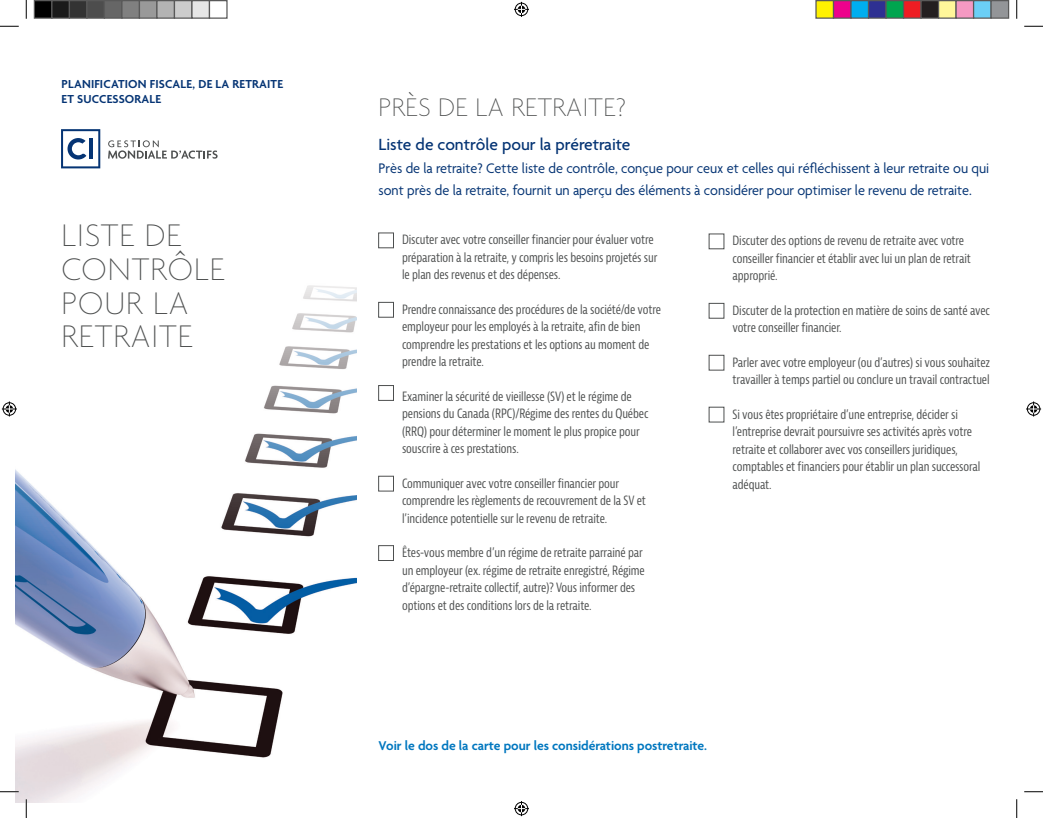
<style>
.page{position:relative;width:1043px;height:818px;background:#fff}
.page>*{position:absolute;margin:0;border:0;box-sizing:border-box;transform-origin:0 0}
.H1_-_Main_Title_-_SM{font:100 33.75px/33.8px "Agenda";letter-spacing:.03em;color:#4d4f4f}
.H1_-_Main_Title_-_SM-2{font:100 27.5px "Agenda";letter-spacing:.015em;color:#4d4f4f}
.H2_-_Main_Subtitle{font:500 17.5px "Agenda";color:#053474}
.Lead_In_Text_-_A{font:15px/22.5px "Agenda";color:#053474;scale:.95 1}
.t1{font:600 13.75px "Agenda";color:#0077bf}
.Body_Copy_-_B{font:condensed 12.5px/17.5px "Bernina Sans";letter-spacing:-.01em;color:#4d4f4f;scale:.95 1}
.H1_-_Main_Title_-_SM-3{font:600 12.5px/15px "Agenda";letter-spacing:.015em;color:#053474}
</style>
<div class="page">
<img style="left:15px;top:285px;width:341px;height:517px">
<svg style="left:108px;top:140px;width:109px;height:19px"></svg>
<svg style="left:61px;top:129px;width:39px;height:39px"></svg>
<div style="left:378px;top:232px;width:16px;height:16px;border:1px solid #4d4f4f"></div>
<div style="left:378px;top:302px;width:16px;height:15px;border:1px solid #4d4f4f"></div>
<div style="left:378px;top:385px;width:16px;height:15px;border:1px solid #4d4f4f"></div>
<div style="left:378px;top:476px;width:16px;height:15px;border:1px solid #4d4f4f"></div>
<div style="left:378px;top:545px;width:16px;height:15px;border:1px solid #4d4f4f"></div>
<div style="left:708px;top:233px;width:16px;height:16px;border:1px solid #4d4f4f"></div>
<div style="left:708px;top:303px;width:16px;height:15px;border:1px solid #4d4f4f"></div>
<div style="left:708px;top:355px;width:16px;height:15px;border:1px solid #4d4f4f"></div>
<div style="left:708px;top:407px;width:16px;height:15px;border:1px solid #4d4f4f"></div>
<svg style="left:0;top:25px;width:19px;height:2px"></svg>
<svg style="left:1024px;top:25px;width:18px;height:2px"></svg>
<svg style="left:0;top:790px;width:19px;height:2px"></svg>
<svg style="left:1024px;top:791px;width:18px;height:1px"></svg>
<svg style="left:25px;top:0;width:2px;height:19px"></svg>
<svg style="left:25px;top:799px;width:2px;height:19px"></svg>
<svg style="left:1016px;top:0;width:1px;height:19px"></svg>
<svg style="left:1016px;top:799px;width:1px;height:19px"></svg>
<svg style="left:514px;top:2px;width:15px;height:15px"></svg>
<svg style="left:514px;top:801px;width:15px;height:15px"></svg>
<svg style="left:2px;top:401px;width:15px;height:15px"></svg>
<svg style="left:1026px;top:401px;width:15px;height:15px"></svg>
<div style="left:34px;top:1px;width:18px;height:17px;background:#000"></div>
<div style="left:34px;top:0;width:18px;height:19px;border:1px solid #595959"></div>
<div style="left:52px;top:1px;width:17px;height:17px;background:#1a1a1a"></div>
<div style="left:51px;top:0;width:19px;height:19px;border:1px solid #595959"></div>
<div style="left:69px;top:1px;width:18px;height:17px;background:#333"></div>
<div style="left:69px;top:0;width:19px;height:19px;border:1px solid #595959"></div>
<div style="left:87px;top:1px;width:17px;height:17px;background:#4d4d4d"></div>
<div style="left:86px;top:0;width:19px;height:19px;border:1px solid #595959"></div>
<div style="left:104px;top:1px;width:18px;height:17px;background:#666"></div>
<div style="left:104px;top:0;width:18px;height:19px;border:1px solid #595959"></div>
<div style="left:122px;top:1px;width:17px;height:17px;background:#808080"></div>
<div style="left:121px;top:0;width:19px;height:19px;border:1px solid #595959"></div>
<div style="left:139px;top:1px;width:18px;height:17px;background:#999"></div>
<div style="left:139px;top:0;width:19px;height:19px;border:1px solid #595959"></div>
<div style="left:157px;top:1px;width:17px;height:17px;background:#b3b3b3"></div>
<div style="left:156px;top:0;width:19px;height:19px;border:1px solid #595959"></div>
<div style="left:174px;top:1px;width:18px;height:17px;background:#ccc"></div>
<div style="left:174px;top:0;width:18px;height:19px;border:1px solid #595959"></div>
<div style="left:192px;top:1px;width:17px;height:17px;background:#e6e6e6"></div>
<div style="left:191px;top:0;width:19px;height:19px;border:1px solid #595959"></div>
<div style="left:209px;top:0;width:19px;height:19px;border:1px solid #595959"></div>
<div style="left:816px;top:1px;width:17px;height:17px;background:#fff101"></div>
<div style="left:815px;top:0;width:19px;height:19px;border:1px solid #595959"></div>
<div style="left:833px;top:1px;width:18px;height:17px;background:#ed028c"></div>
<div style="left:832px;top:0;width:19px;height:19px;border:1px solid #595959"></div>
<div style="left:851px;top:1px;width:17px;height:17px;background:#00aeef"></div>
<div style="left:850px;top:0;width:19px;height:19px;border:1px solid #595959"></div>
<div style="left:868px;top:1px;width:18px;height:17px;background:#2e3092"></div>
<div style="left:868px;top:0;width:18px;height:19px;border:1px solid #595959"></div>
<div style="left:886px;top:1px;width:17px;height:17px;background:#00a54f"></div>
<div style="left:885px;top:0;width:19px;height:19px;border:1px solid #595959"></div>
<div style="left:903px;top:1px;width:18px;height:17px;background:#ee1d23"></div>
<div style="left:902px;top:0;width:19px;height:19px;border:1px solid #595959"></div>
<div style="left:921px;top:1px;width:17px;height:17px;background:#231f20"></div>
<div style="left:920px;top:0;width:19px;height:19px;border:1px solid #595959"></div>
<div style="left:938px;top:1px;width:18px;height:17px;background:#fff79a"></div>
<div style="left:938px;top:0;width:18px;height:19px;border:1px solid #595959"></div>
<div style="left:956px;top:1px;width:17px;height:17px;background:#f499c2"></div>
<div style="left:955px;top:0;width:19px;height:19px;border:1px solid #595959"></div>
<div style="left:973px;top:1px;width:18px;height:17px;background:#6bcff6"></div>
<div style="left:972px;top:0;width:19px;height:19px;border:1px solid #595959"></div>
<div style="left:991px;top:1px;width:17px;height:17px;background:#939598"></div>
<div style="left:990px;top:0;width:19px;height:19px;border:1px solid #595959"></div>
<h1 class="H1_-_Main_Title_-_SM-3" style="left:61px;top:77px;width:223px">PLANIFICATION FISCALE, DE LA RETRAITE<br>ET SUCCESSORALE</h1>
<h1 class="H1_-_Main_Title_-_SM" style="left:61px;top:220px;width:164px">LISTE DE<br>CONTRÔLE<br>POUR LA<br>RETRAITE</h1>
<h1 class="H1_-_Main_Title_-_SM-2" style="left:378px;top:92px;width:249px">PRÈS DE LA RETRAITE?</h1>
<h2 class="H2_-_Main_Subtitle" style="left:378px;top:135px;width:253px">Liste de contrôle pour la préretraite</h2>
<p class="Lead_In_Text_-_A" style="left:378px;top:158px;width:644px">Près de la retraite? Cette liste de contrôle, conçue pour ceux et celles qui réfléchissent à leur retraite ou qui sont près de la retraite, fournit un aperçu des éléments à considérer pour optimiser le revenu de retraite.</p>
<p class="Body_Copy_-_B" style="left:402px;top:231px;width:270px">Discuter avec votre conseiller financier pour évaluer votre préparation à la retraite, y compris les besoins projetés sur le plan des revenus et des dépenses.</p>
<p class="Body_Copy_-_B" style="left:402px;top:301px;width:274px">Prendre connaissance des procédures de la société/de votre employeur pour les employés à la retraite, afin de bien comprendre les prestations et les options au moment de prendre la retraite.</p>
<p class="Body_Copy_-_B" style="left:402px;top:387px;width:261px">Examiner la sécurité de vieillesse (SV) et le régime de pensions du Canada (RPC)/Régime des rentes du Québec (RRQ) pour déterminer le moment le plus propice pour souscrire à ces prestations.</p>
<p class="Body_Copy_-_B" style="left:402px;top:474px;width:258px">Communiquer avec votre conseiller financier pour comprendre les règlements de recouvrement de la SV et l’incidence potentielle sur le revenu de retraite.</p>
<p class="Body_Copy_-_B" style="left:402px;top:544px;width:257px">Êtes-vous membre d’un régime de retraite parrainé par un employeur (ex. régime de retraite enregistré, Régime d’épargne-retraite collectif, autre)? Vous informer des options et des conditions lors de la retraite.</p>
<p class="Body_Copy_-_B" style="left:732px;top:232px;width:252px">Discuter des options de revenu de retraite avec votre conseiller financier et établir avec lui un plan de retrait approprié.</p>
<p class="Body_Copy_-_B" style="left:732px;top:302px;width:272px">Discuter de la protection en matière de soins de santé avec votre conseiller financier.</p>
<p class="Body_Copy_-_B" style="left:732px;top:353px;width:272px">Parler avec votre employeur (ou d’autres) si vous souhaitez travailler à temps partiel ou conclure un travail contractuel</p>
<p class="Body_Copy_-_B" style="left:732px;top:405px;width:262px">Si vous êtes propriétaire d’une entreprise, décider si l’entreprise devrait poursuivre ses activités après votre retraite et collaborer avec vos conseillers juridiques, comptables et financiers pour établir un plan successoral adéquat.</p>
<p class="t1" style="left:378px;top:738px;width:330px">Voir le dos de la carte pour les considérations postretraite.</p>
</div>
